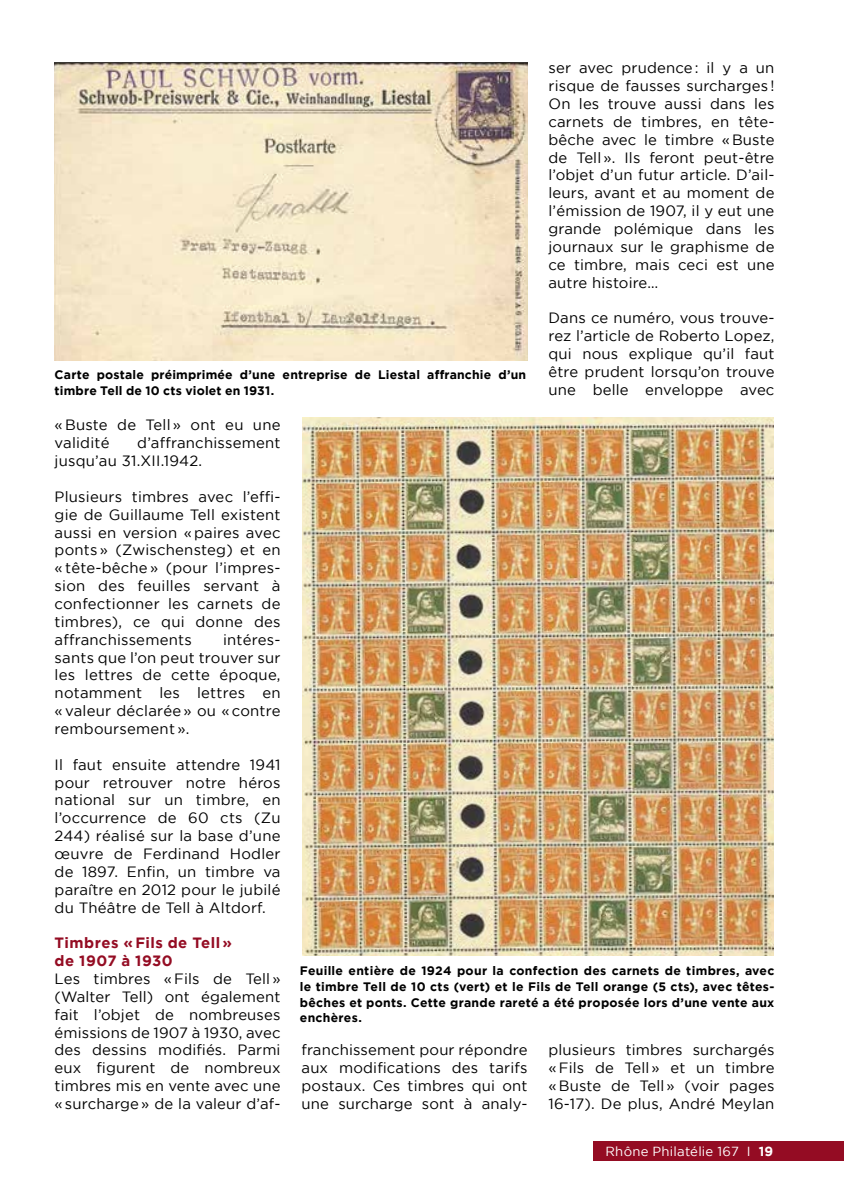
<style>
.page{position:relative;width:844px;height:1191px;background:#fff}
.page>*{position:absolute;margin:0;border:0;box-sizing:border-box;transform-origin:0 0}
.t1{font:14.88px/17.8px "Gotham";letter-spacing:.01em;color:#000;text-align:justify}
.t2{font:700 14.88px/17.8px "Gotham";letter-spacing:.03em;color:#940c23}
.t3{font:13.12px "Gotham";letter-spacing:.02em;color:#fff}
.t4{font:700 12.25px/15.8px "Gotham";letter-spacing:.015em;color:#000}
.s1{font-weight:700}
</style>
<div class="page">
<div style="left:593px;top:1141px;width:250px;height:20px;background:#940c23"></div>
<img style="left:55px;top:63px;width:472px;height:297px">
<img style="left:303px;top:417px;width:470px;height:539px">
<p class="t4" style="left:55px;top:366px;width:473px">Carte postale préimprimée d’une entreprise de Liestal affranchie d’un timbre Tell de 10 cts violet en 1931.</p>
<p class="t1" style="left:548px;top:59px;width:227px">ser avec prudence: il y a un risque de fausses surcharges !<br>On les trouve aussi dans les carnets de timbres, en tête&shy;bêche avec le timbre «Buste de Tell ». Ils feront peut-être l’objet d’un futur article. D’ail&shy;leurs, avant et au moment de l’émission de 1907, il y eut une grande polémique dans les journaux sur le graphisme de ce timbre, mais ceci est une autre histoire…</p>
<p class="t1" style="left:548px;top:309px;width:227px">Dans ce numéro, vous trouve&shy;rez l’article de Roberto Lopez, qui nous explique qu’il faut être prudent lorsqu’on trouve une belle enveloppe avec</p>
<p class="t1" style="left:55px;top:416px;width:227px">« Buste de Tell » ont eu une validité</p>
<p class="t1" style="left:55px;top:434px;width:227px;text-indent:83px">d’affranchissement jusqu’au 31.XII.1942.</p>
<p class="t1" style="left:55px;top:487px;width:227px">Plusieurs timbres avec l’effi&shy;gie de Guillaume Tell existent aussi en version «paires avec ponts » (Zwischensteg) et en « tête-bêche » (pour l’impres&shy;sion des feuilles servant à confectionner les carnets de timbres), ce qui donne des affranchissements</p>
<p class="t1" style="left:55px;top:630px;width:227px;text-indent:168px">intéres&shy;sants que l’on peut trouver sur les lettres de cette époque, notamment les lettres en « valeur déclarée » ou « contre remboursement ».</p>
<p class="t1" style="left:55px;top:755px;width:227px">Il faut ensuite attendre 1941 pour retrouver notre héros national sur un timbre, en l’occurrence de 60 cts (Zu 244) réalisé sur la base d’une œuvre de Ferdinand Hodler de 1897. Enfin, un timbre va paraître en 2012 pour le jubilé du Théâtre de Tell à Altdorf.</p>
<p class="t2" style="left:55px;top:933px;width:179px">Timbres «Fils de Tell» de 1907 à 1930</p>
<p class="t1" style="left:55px;top:969px;width:227px">Les timbres «Fils de Tell » (Walter Tell) ont également fait l’objet de nombreuses émissions de 1907 à 1930, avec des dessins modifiés. Parmi eux figurent de nombreux timbres mis en vente avec une « surcharge» de la valeur d’af-</p>
<p class="t4" style="left:300px;top:962px;width:476px;text-align:justify">Feuille entière de 1924 pour la confection des carnets de timbres, avec le timbre Tell de 10 cts (vert) et le Fils de Tell orange (5 cts), avec têtes&shy;bêches et ponts. Cette grande rareté a été proposée lors d’une vente aux enchères.</p>
<p class="t1" style="left:301px;top:1041px;width:227px">franchissement pour répondre aux modifications des tarifs postaux. Ces timbres qui ont une surcharge sont à analy-</p>
<p class="t1" style="left:548px;top:1041px;width:227px">plusieurs timbres surchargés «Fils de Tell » et un timbre « Buste de Tell » (voir pages 16-17). De plus, André Meylan</p>
<p class="t3" style="left:605px;top:1144px;width:169px">Rhône Philatélie 167 I <span class="s1">19</span></p>
</div>
